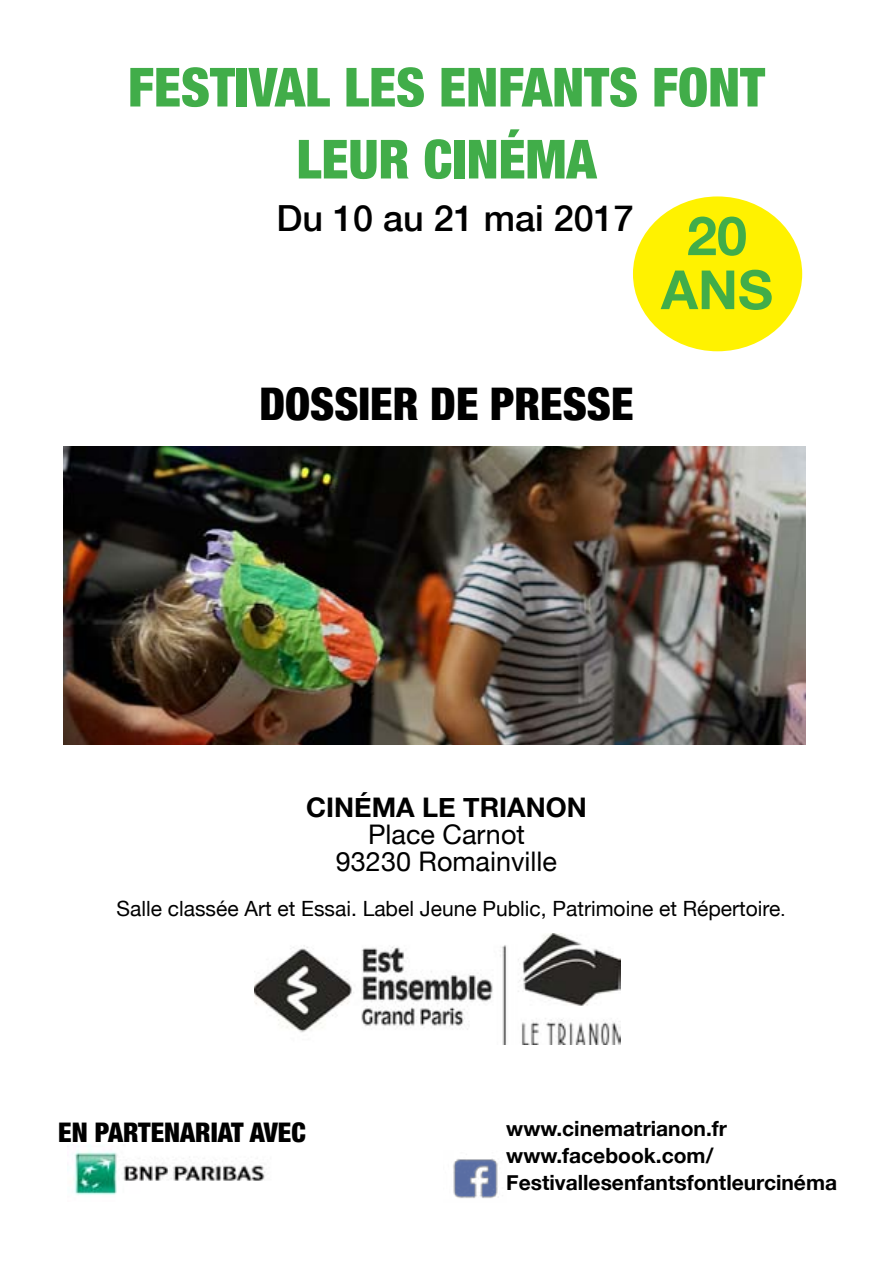
<style>
.page{position:relative;width:893px;height:1263px;background:#fff}
.page>*{position:absolute;margin:0;border:0;box-sizing:border-box;transform-origin:0 0}
.t1{font:900 condensed 54px/72px "Helvetica Neue";color:#41ad49;text-align:center}
.t2{font:700 54px/54px "Helvetica Neue";color:#41ad49;text-align:center}
.t3{font:900 condensed 45px "Helvetica Neue";color:#000}
.t4{font:500 36px "Helvetica Neue";color:#000}
.t5{font:27px/27px "Helvetica Neue";color:#000;text-align:center}
.t6{font:900 condensed 27px "Helvetica Neue";color:#000}
.t7{font:700 27px "Helvetica Neue";color:#000}
.t8{font:700 21px/27px "Helvetica Neue";color:#000}
.t9{font:21px "Helvetica Neue";color:#000}
.s1{font-size:18px}
</style>
<div class="page">
<img style="left:74px;top:1150px;width:191px;height:45px">
<img style="left:255px;top:933px;width:366px;height:111px">
<img style="left:64px;top:446px;width:742px;height:298px">
<div style="left:633px;top:196px;width:169px;height:155px;background:#fff200;border-radius:50%"></div>
<img style="left:453px;top:1159px;width:45px;height:39px">
<h1 class="t1" style="left:128px;top:50px;width:638px">FESTIVAL LES ENFANTS FONT<br>LEUR CINÉMA</h1>
<h3 class="t4" style="left:276px;top:196px;width:359px">Du 10 au 21 mai 2017</h3>
<h1 class="t2" style="left:661px;top:208px;width:114px">20<br>ANS</h1>
<h2 class="t3" style="left:259px;top:377px;width:376px">DOSSIER DE PRESSE</h2>
<p class="t7" style="left:306px;top:791px;width:282px">CINÉMA LE TRIANON</p>
<p class="t5" style="left:336px;top:821px;width:223px">Place Carnot<br>93230 Romainville</p>
<p class="t9" style="left:117px;top:896px;width:670px">Salle classée Art et Essai. Label Jeune Public, Patrimoine et Répertoire<span class="s1">.</span></p>
<p class="t6" style="left:58px;top:1115px;width:249px">EN PARTENARIAT AVEC</p>
<p class="t8" style="left:506px;top:1114px;width:332px">www.cinematrianon.fr www.facebook.com/<br>Festivallesenfantsfontleurcinéma</p>
</div>
